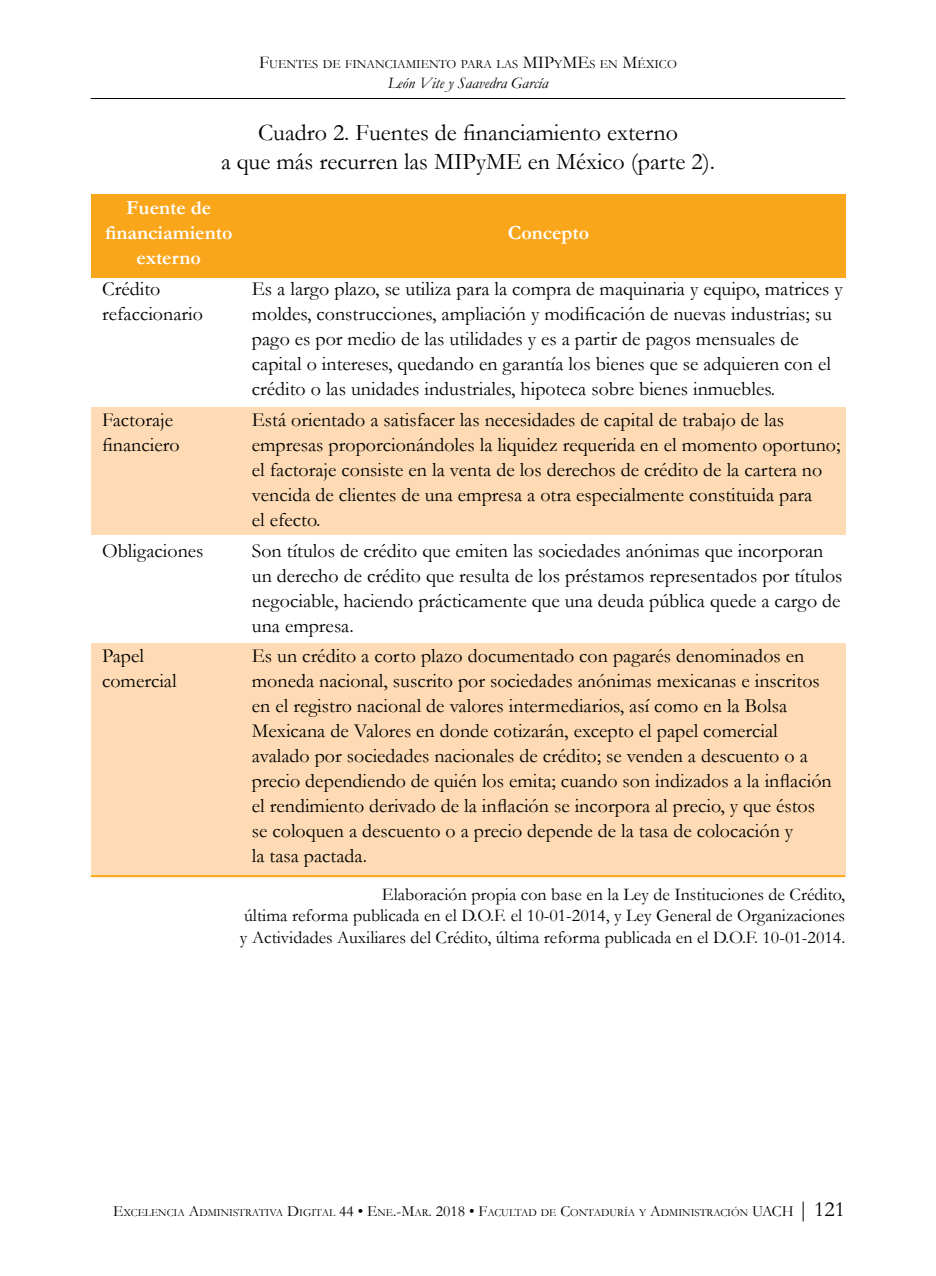
<style>
.page{position:relative;width:936px;height:1276px;background:#fff}
.page>*{position:absolute;margin:0;border:0;box-sizing:border-box;transform-origin:0 0}
.t1{font:24px/28.8px "Garamond";color:#000;text-align:center}
.t2{font:22px "Garamond";color:#000}
.t3{font:20px/25px "Garamond";color:#000}
.t4{font:700 20px/25px "Garamond";color:#fff;text-align:center}
.t5{font:18px/21.6px "Garamond";color:#000;text-align:justify}
.t6{font:italic 16px "Garamond";color:#000}
.t7{font:12.6px "Garamond";color:#000}
.t8{font:11px "Garamond";color:#000}
.s1{font-size:18px}
.s2{font-size:15.6px}
</style>
<div class="page">
<hr style="left:91px;top:98px;width:754px;height:1px;background:#000">
<div style="left:91px;top:407px;width:754px;height:128px;background:#fedbb4"></div>
<div style="left:91px;top:643px;width:754px;height:232px;background:#fedbb4"></div>
<div style="left:91px;top:194px;width:754px;height:84px;background:#faa61a"></div>
<hr style="left:91px;top:875px;width:754px;height:2px;background:#faa61a">
<p class="t7" style="left:259px;top:56px;width:419px"><span class="s1">F</span>UENTES DE FINANCIAMIENTO PARA LAS <span class="s1">MIP</span>Y<span class="s1">ME</span>S EN <span class="s1">M</span>ÉXICO</p>
<p class="t6" style="left:388px;top:72px;width:162px">León Vite y Saavedra García</p>
<p class="t1" style="left:221px;top:118px;width:495px">Cuadro 2. Fuentes de financiamiento externo<br>a que más recurren las MIPyME en México (parte 2).</p>
<p class="t4" style="left:105px;top:196px;width:129px">Fuente de financiamiento externo</p>
<p class="t3" style="left:102px;top:276px;width:102px">Crédito refaccionario</p>
<p class="t4" style="left:507px;top:221px;width:83px">Concepto</p>
<p class="t3" style="left:252px;top:276px;width:592px">Es a largo plazo, se utiliza para la compra de maquinaria y equipo, matrices y moldes, construcciones, ampliación y modificación de nuevas industrias; su pago es por medio de las utilidades y es a partir de pagos mensuales de capital o intereses, quedando en garantía los bienes que se adquieren con el crédito o las unidades industriales, hipoteca sobre bienes inmuebles.</p>
<p class="t3" style="left:252px;top:406px;width:590px">Está orientado a satisfacer las necesidades de capital de trabajo de las empresas proporcionándoles la liquidez requerida en el momento oportuno; el factoraje consiste en la venta de los derechos de crédito de la cartera no vencida de clientes de una empresa a otra especialmente constituida para<br>el efecto.</p>
<p class="t3" style="left:252px;top:537px;width:592px">Son títulos de crédito que emiten las sociedades anónimas que incorporan un derecho de crédito que resulta de los préstamos representados por títulos negociable, haciendo prácticamente que una deuda pública quede a cargo de una empresa.</p>
<p class="t3" style="left:252px;top:643px;width:581px">Es un crédito a corto plazo documentado con pagarés denominados en moneda nacional, suscrito por sociedades anónimas mexicanas e inscritos en el registro nacional de valores intermediarios, así como en la Bolsa Mexicana de Valores en donde cotizarán, excepto el papel comercial avalado por sociedades nacionales de crédito; se venden a descuento o a precio dependiendo de quién los emita; cuando son indizados a la inflación el rendimiento derivado de la inflación se incorpora al precio, y que éstos se coloquen a descuento o a precio depende de la tasa de colocación y<br>la tasa pactada.</p>
<p class="t5" style="left:240px;top:883px;width:606px;text-indent:142px">Elaboración propia con base en la Ley de Instituciones de Crédito, última reforma publicada en el D.O.F. el 10-01-2014, y Ley General de Organizaciones y Actividades Auxiliares del Crédito, última reforma publicada en el D.O.F. 10-01-2014.</p>
<p class="t3" style="left:102px;top:406px;width:79px">Factoraje financiero</p>
<p class="t3" style="left:102px;top:537px;width:103px">Obligaciones</p>
<p class="t3" style="left:102px;top:643px;width:76px">Papel comercial</p>
<p class="t8" style="left:113px;top:1205px;width:650px"><span class="s2">E</span>XCELENCIA <span class="s2">A</span>DMINISTRATIVA <span class="s2">D</span>IGITAL <span class="s2">44 • E</span>NE<span class="s2">.-M</span>AR<span class="s2">. 2018 • F</span>ACULTAD DE <span class="s2">C</span>ONTADURÍA Y <span class="s2">A</span>DMINISTRACIÓN <span class="s2">UAC</span></p>
<p class="t2" style="left:781px;top:1194px;width:65px"><span class="s2">H</span> | 121</p>
</div>
